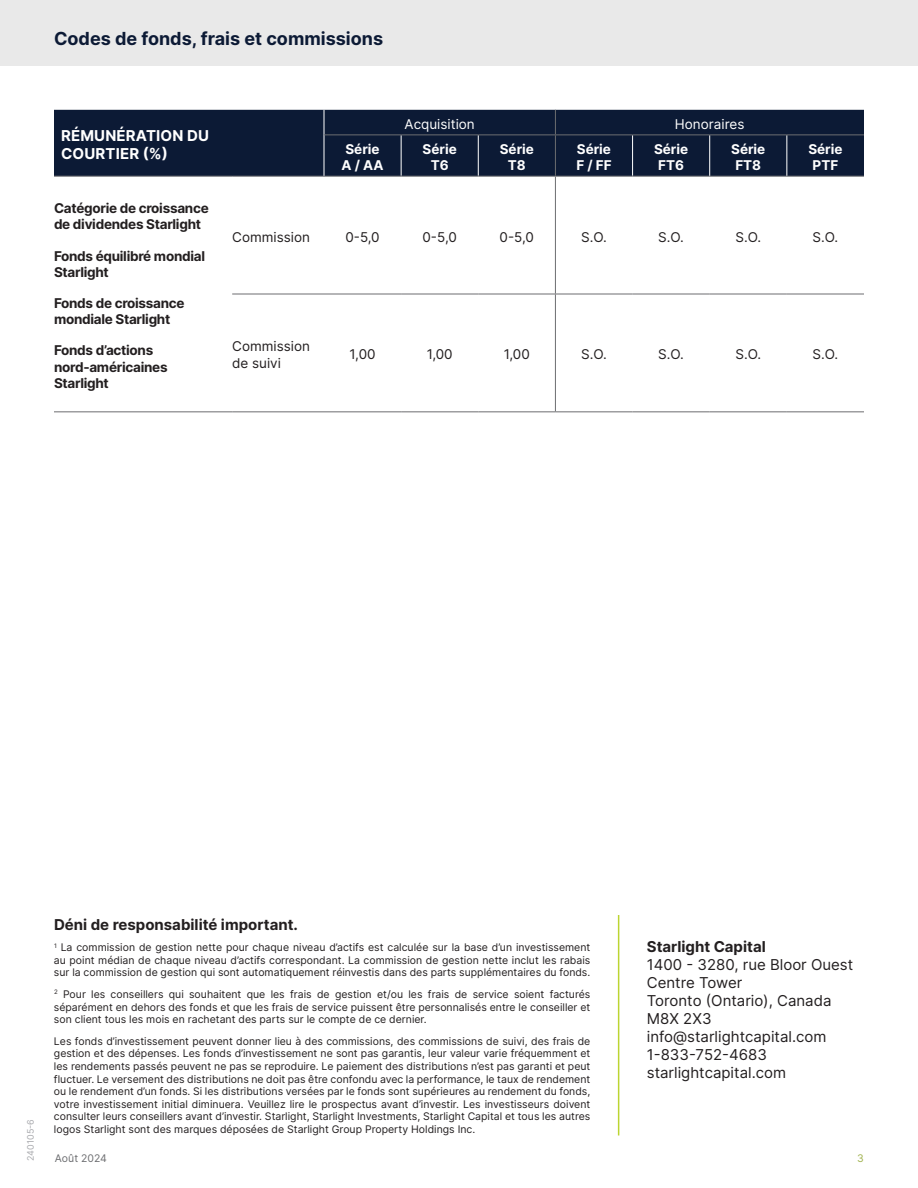
<style>
.page{position:relative;width:918px;height:1188px;background:#fff}
.page>*{position:absolute;margin:0;border:0;box-sizing:border-box;transform-origin:0 0}
.t1{font:700 18px "Inter";color:#0c1a35}
.t2{font:15px/18px "Inter";color:#231f20}
.t3{font:700 15px "Inter";color:#231f20}
.t4{font:700 15px/18px "Inter";letter-spacing:.01em;color:#fff}
.t5{font:700 13.5px/16.2px "Inter";letter-spacing:-.02em;color:#231f20}
.t6{font:13.5px/16.2px "Inter";color:#231f20}
.t7{font:700 13.5px/16.2px "Inter";color:#fff;text-align:center}
.t8{font:13.5px "Inter";color:#fff}
.t9{font:10.5px/12.6px "Inter";color:#231f20;text-align:justify}
.t10{font:10.5px "Inter";color:#6c6d70}
.t11{font:10.5px "Inter";color:#a0b24e}
.t12{font:9px "Inter";color:#a8a9ad}
</style>
<div class="page">
<div style="left:0;top:0;width:918px;height:66px;background:#e9e9e9"></div>
<div style="left:54px;top:110px;width:810px;height:66px;background:#0c1a35"></div>
<hr style="left:401px;top:135px;width:1px;height:41px;background:#fff">
<hr style="left:478px;top:135px;width:1px;height:41px;background:#fff">
<hr style="left:632px;top:135px;width:1px;height:41px;background:#fff">
<svg style="left:555px;top:110px;width:1px;height:25px"></svg>
<hr style="left:555px;top:135px;width:1px;height:41px;background:#6c6d70">
<hr style="left:555px;top:177px;width:1px;height:117px;background:#6c6d70">
<hr style="left:555px;top:294px;width:1px;height:117px;background:#6c6d70">
<hr style="left:54px;top:176px;width:178px;height:1px;background:#6c6d70">
<hr style="left:232px;top:176px;width:92px;height:1px;background:#6c6d70">
<hr style="left:324px;top:176px;width:77px;height:1px;background:#6c6d70">
<hr style="left:401px;top:176px;width:77px;height:1px;background:#6c6d70">
<hr style="left:478px;top:176px;width:77px;height:1px;background:#6c6d70">
<hr style="left:555px;top:176px;width:78px;height:1px;background:#6c6d70">
<hr style="left:633px;top:176px;width:77px;height:1px;background:#6c6d70">
<hr style="left:710px;top:176px;width:77px;height:1px;background:#6c6d70">
<hr style="left:787px;top:176px;width:77px;height:1px;background:#6c6d70">
<hr style="left:232px;top:294px;width:92px;height:1px;background:#6c6d70">
<hr style="left:324px;top:294px;width:77px;height:1px;background:#6c6d70">
<hr style="left:401px;top:294px;width:77px;height:1px;background:#6c6d70">
<hr style="left:478px;top:294px;width:77px;height:1px;background:#6c6d70">
<hr style="left:555px;top:294px;width:78px;height:1px;background:#6c6d70">
<hr style="left:633px;top:294px;width:77px;height:1px;background:#6c6d70">
<hr style="left:710px;top:294px;width:77px;height:1px;background:#6c6d70">
<hr style="left:787px;top:294px;width:77px;height:1px;background:#6c6d70">
<hr style="left:54px;top:411px;width:178px;height:1px;background:#6c6d70">
<hr style="left:232px;top:411px;width:92px;height:1px;background:#6c6d70">
<hr style="left:324px;top:411px;width:77px;height:1px;background:#6c6d70">
<hr style="left:401px;top:411px;width:77px;height:1px;background:#6c6d70">
<hr style="left:478px;top:411px;width:77px;height:1px;background:#6c6d70">
<hr style="left:555px;top:411px;width:78px;height:1px;background:#6c6d70">
<hr style="left:633px;top:411px;width:77px;height:1px;background:#6c6d70">
<hr style="left:710px;top:411px;width:77px;height:1px;background:#6c6d70">
<hr style="left:787px;top:411px;width:77px;height:1px;background:#6c6d70">
<hr style="left:709px;top:135px;width:1px;height:41px;background:#fff">
<hr style="left:786px;top:135px;width:1px;height:41px;background:#fff">
<svg style="left:324px;top:110px;width:1px;height:25px"></svg>
<hr style="left:324px;top:135px;width:1px;height:41px;background:#fff">
<hr style="left:324px;top:135px;width:77px;height:1px;background:#6c6d70">
<hr style="left:401px;top:135px;width:77px;height:1px;background:#6c6d70">
<hr style="left:478px;top:135px;width:77px;height:1px;background:#6c6d70">
<hr style="left:555px;top:135px;width:78px;height:1px;background:#6c6d70">
<hr style="left:633px;top:135px;width:77px;height:1px;background:#6c6d70">
<hr style="left:710px;top:135px;width:77px;height:1px;background:#6c6d70">
<hr style="left:787px;top:135px;width:77px;height:1px;background:#6c6d70">
<hr style="left:618px;top:915px;width:1px;height:221px;background:#bcd531">
<h1 class="t1" style="left:54px;top:25px;width:331px">Codes de fonds, frais et commissions</h1>
<h2 class="t4" style="left:61px;top:126px;width:150px">RÉMUNÉRATION DU<br>COURTIER (%)</h2>
<p class="t5" style="left:54px;top:200px;width:156px">Catégorie de croissance de dividendes Starlight</p>
<p class="t5" style="left:54px;top:247px;width:153px">Fonds équilibré mondial<br>Starlight</p>
<p class="t5" style="left:54px;top:295px;width:132px">Fonds de croissance mondiale Starlight</p>
<p class="t5" style="left:54px;top:342px;width:115px">Fonds d’actions nord-américaines<br>Starlight</p>
<p class="t8" style="left:405px;top:114px;width:72px">Acquisition</p>
<p class="t8" style="left:675px;top:114px;width:71px">Honoraires</p>
<p class="t7" style="left:342px;top:141px;width:43px;text-align:left">Série<br>A / AA</p>
<p class="t7" style="left:423px;top:141px;width:36px">Série<br>T6</p>
<p class="t7" style="left:500px;top:141px;width:36px">Série<br>T8</p>
<p class="t7" style="left:576px;top:141px;width:37px;text-align:left">Série<br>F / FF</p>
<p class="t7" style="left:654px;top:141px;width:36px">Série<br>FT6</p>
<p class="t7" style="left:731px;top:141px;width:36px">Série<br>FT8</p>
<p class="t7" style="left:808px;top:141px;width:36px">Série<br>PTF</p>
<p class="t6" style="left:232px;top:228px;width:79px">Commission</p>
<p class="t6" style="left:345px;top:228px;width:36px">0-5,0</p>
<p class="t6" style="left:423px;top:228px;width:36px">0-5,0</p>
<p class="t6" style="left:500px;top:228px;width:36px">0-5,0</p>
<p class="t6" style="left:581px;top:228px;width:27px">S.O.</p>
<p class="t6" style="left:658px;top:228px;width:27px">S.O.</p>
<p class="t6" style="left:735px;top:228px;width:27px">S.O.</p>
<p class="t6" style="left:813px;top:228px;width:27px">S.O.</p>
<p class="t6" style="left:232px;top:338px;width:79px">Commission de suivi</p>
<p class="t6" style="left:350px;top:346px;width:28px">1,00</p>
<p class="t6" style="left:427px;top:346px;width:28px">1,00</p>
<p class="t6" style="left:504px;top:346px;width:28px">1,00</p>
<p class="t6" style="left:581px;top:346px;width:27px">S.O.</p>
<p class="t6" style="left:658px;top:346px;width:27px">S.O.</p>
<p class="t6" style="left:735px;top:346px;width:27px">S.O.</p>
<p class="t6" style="left:813px;top:346px;width:27px">S.O.</p>
<p class="t12" style="left:24px;top:1161px;width:43px;rotate:-90deg">240105-6</p>
<h2 class="t3" style="left:54px;top:913px;width:246px">Déni de responsabilité important.</h2>
<p class="t9" style="left:54px;top:941px;width:538px"><sup>1</sup> La commission de gestion nette pour chaque niveau d’actifs est calculée sur la base d’un investissement au point médian de chaque niveau d’actifs correspondant. La commission de gestion nette inclut les rabais sur la commission de gestion qui sont automatiquement réinvestis dans des parts supplémentaires du fonds.</p>
<p class="t9" style="left:54px;top:988px;width:538px"><sup>2</sup> Pour les conseillers qui souhaitent que les frais de gestion et/ou les frais de service soient facturés séparément en dehors des fonds et que les frais de service puissent être personnalisés entre le conseiller et son client tous les mois en rachetant des parts sur le compte de ce dernier.</p>
<p class="t9" style="left:54px;top:1034px;width:538px">Les fonds d’investissement peuvent donner lieu à des commissions, des commissions de suivi, des frais de gestion et des dépenses. Les fonds d’investissement ne sont pas garantis, leur valeur varie fréquemment et les rendements passés peuvent ne pas se reproduire. Le paiement des distributions n’est pas garanti et peut fluctuer. Le versement des distributions ne doit pas être confondu avec la performance, le taux de rendement ou le rendement d’un fonds. Si les distributions versées par le fonds sont supérieures au rendement du fonds, votre investissement initial diminuera. Veuillez lire le prospectus avant d’investir. Les investisseurs doivent consulter leurs conseillers avant d’investir. Starlight, Starlight Investments, Starlight Capital et tous les autres logos Starlight sont des marques déposées de Starlight Group Property Holdings Inc.</p>
<h2 class="t3" style="left:647px;top:935px;width:120px">Starlight Capital</h2>
<h2 class="t2" style="left:647px;top:955px;width:208px">1400 - 3280, rue Bloor Ouest<br>Centre Tower<br>Toronto (Ontario), Canada<br>M8X 2X3 info@starlightcapital.com<br>1-833-752-4683 starlightcapital.com</h2>
<p class="t10" style="left:55px;top:1151px;width:54px">Août 2024</p>
<p class="t11" style="left:857px;top:1151px;width:8px">3</p>
</div>
